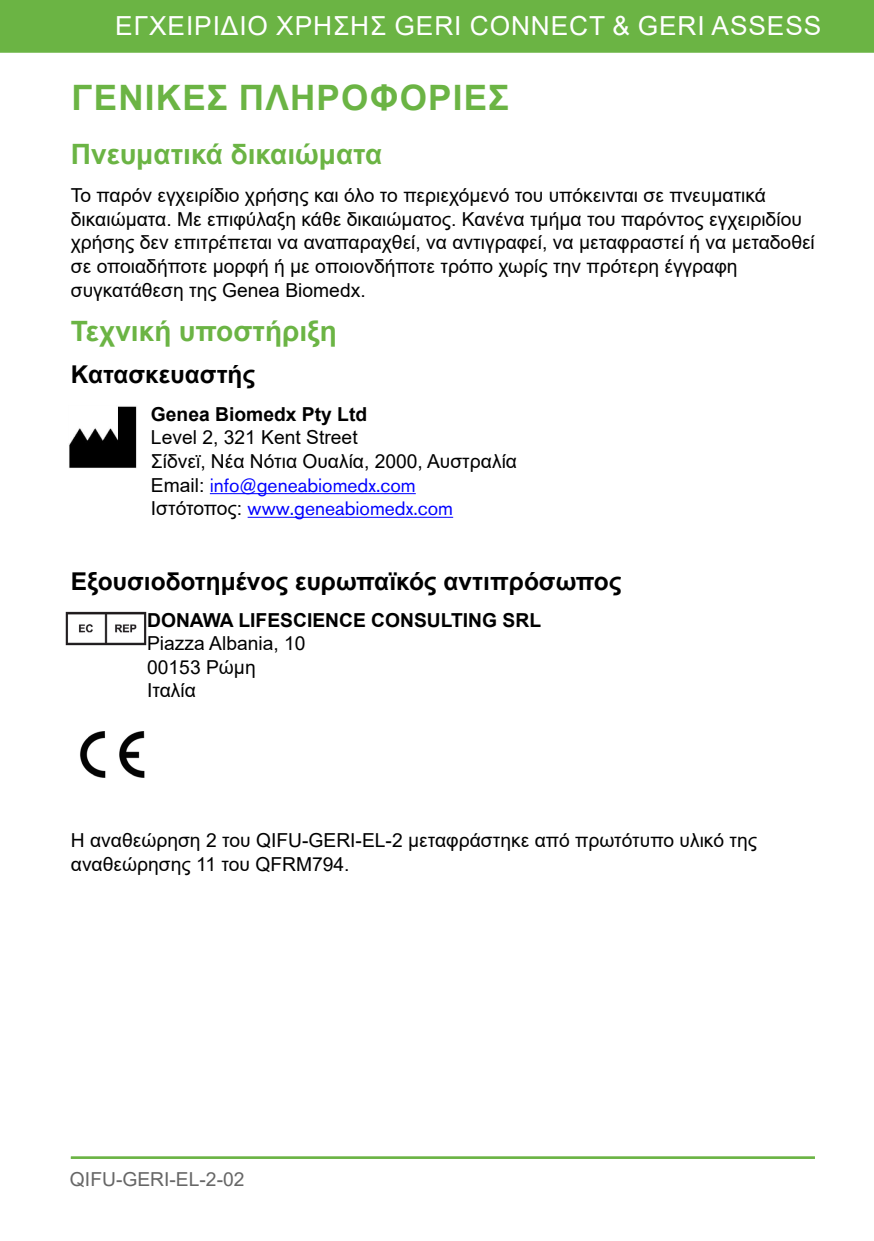
<style>
.page{position:relative;width:874px;height:1241px;background:#fff}
.page>*{position:absolute;margin:0;border:0;box-sizing:border-box;transform-origin:0 0}
.H1_INTRO_NTC{font:700 35px "Arial";letter-spacing:.035em;color:#6bb444}
.H2_INTRO_NTC{font:700 28px "Arial";color:#6bb444}
.t1{font:26.25px "Arial";letter-spacing:.035em;color:#fff}
.CONTACT_DETAILS_HEAD{font:700 24.5px "Arial";color:#000}
.CONTACT_DETAILS_TEXT{font:19.25px/23.6px "Arial";color:#000}
.CONTACT_DETAILS_TEXT-2{font:19.25px "Akzidenz Grotesk Std";color:#00f}
.CONTACT_DETAILS_TEXT-3{font:700 19.25px "Arial";color:#000}
.CONTACT_DETAILS_BOLD{font:700 19.25px "Arial";color:#000}
.t2{font:19.25px "Arial";color:#666}
.s1{font-family:"Arial";color:#000}
</style>
<div class="page">
<div style="left:0;top:0;width:873px;height:53px;background:#6bb444"></div>
<hr style="left:71px;top:1156px;width:743px;height:1px;background:#6bb444">
<hr style="left:71px;top:1157px;width:743px;height:1px;background:#6bb444">
<img style="left:69px;top:406px;width:68px;height:62px">
<hr style="left:210px;top:493px;width:205px;height:1px;background:#00f">
<hr style="left:247px;top:516px;width:206px;height:1px;background:#00f">
<img style="left:80px;top:731px;width:65px;height:47px">
<img style="left:66px;top:611px;width:80px;height:34px">
<h3 class="t1" style="left:115px;top:8px;width:707px">ΕΓΧΕΙΡΙΔΙΟ ΧΡΗΣΗΣ GERI CONNECT &amp; GERI ASSESS</h3>
<p class="H1_INTRO_NTC" style="left:71px;top:73px;width:439px">ΓΕΝΙΚΕΣ ΠΛΗΡΟΦΟΡΙΕΣ</p>
<p class="H2_INTRO_NTC" style="left:71px;top:135px;width:313px">Πνευματικά δικαιώματα</p>
<p class="CONTACT_DETAILS_TEXT" style="left:71px;top:183px;width:745px">Το παρόν εγχειρίδιο χρήσης και όλο το περιεχόμενό του υπόκεινται σε πνευματικά δικαιώματα. Με επιφύλαξη κάθε δικαιώματος. Κανένα τμήμα του παρόντος εγχειριδίου χρήσης δεν επιτρέπεται να αναπαραχθεί, να αντιγραφεί, να μεταφραστεί ή να μεταδοθεί σε οποιαδήποτε μορφή ή με οποιονδήποτε τρόπο χωρίς την πρότερη έγγραφη συγκατάθεση της Genea Biomedx.</p>
<p class="H2_INTRO_NTC" style="left:71px;top:311px;width:267px">Τεχνική υποστήριξη</p>
<p class="CONTACT_DETAILS_HEAD" style="left:71px;top:357px;width:186px">Κατασκευαστής</p>
<p class="CONTACT_DETAILS_BOLD" style="left:151px;top:400px;width:218px">Genea Biomedx Pty Ltd</p>
<p class="CONTACT_DETAILS_TEXT" style="left:151px;top:425px;width:208px">Level 2, 321 Kent Street</p>
<p class="CONTACT_DETAILS_TEXT" style="left:151px;top:449px;width:367px">Σίδνεϊ, Νέα Νότια Ουαλία, 2000, Αυστραλία</p>
<p class="CONTACT_DETAILS_TEXT-2" style="left:151px;top:473px;width:266px"><span class="s1">Email:</span> info@geneabiomedx.com</p>
<p class="CONTACT_DETAILS_TEXT-2" style="left:151px;top:497px;width:304px"><span class="s1">Ιστότοπος:</span> www.geneabiomedx.com</p>
<p class="CONTACT_DETAILS_HEAD" style="left:71px;top:563px;width:552px">Εξουσιοδοτημένος ευρωπαϊκός αντιπρόσωπος</p>
<p class="CONTACT_DETAILS_TEXT-3" style="left:147px;top:606px;width:395px">DONAWA LIFESCIENCE CONSULTING SRL</p>
<p class="CONTACT_DETAILS_TEXT" style="left:147px;top:631px;width:160px">Piazza Albania, 10</p>
<p class="CONTACT_DETAILS_TEXT" style="left:147px;top:655px;width:110px">00153 Ρώμη</p>
<p class="CONTACT_DETAILS_TEXT" style="left:147px;top:678px;width:50px">Ιταλία</p>
<p class="CONTACT_DETAILS_TEXT" style="left:71px;top:828px;width:687px">Η αναθεώρηση 2 του QIFU-GERI-EL-2 μεταφράστηκε από πρωτότυπο υλικό της αναθεώρησης 11 του QFRM794.</p>
<p class="t2" style="left:70px;top:1165px;width:176px">QIFU-GERI-EL-2-02</p>
</div>
